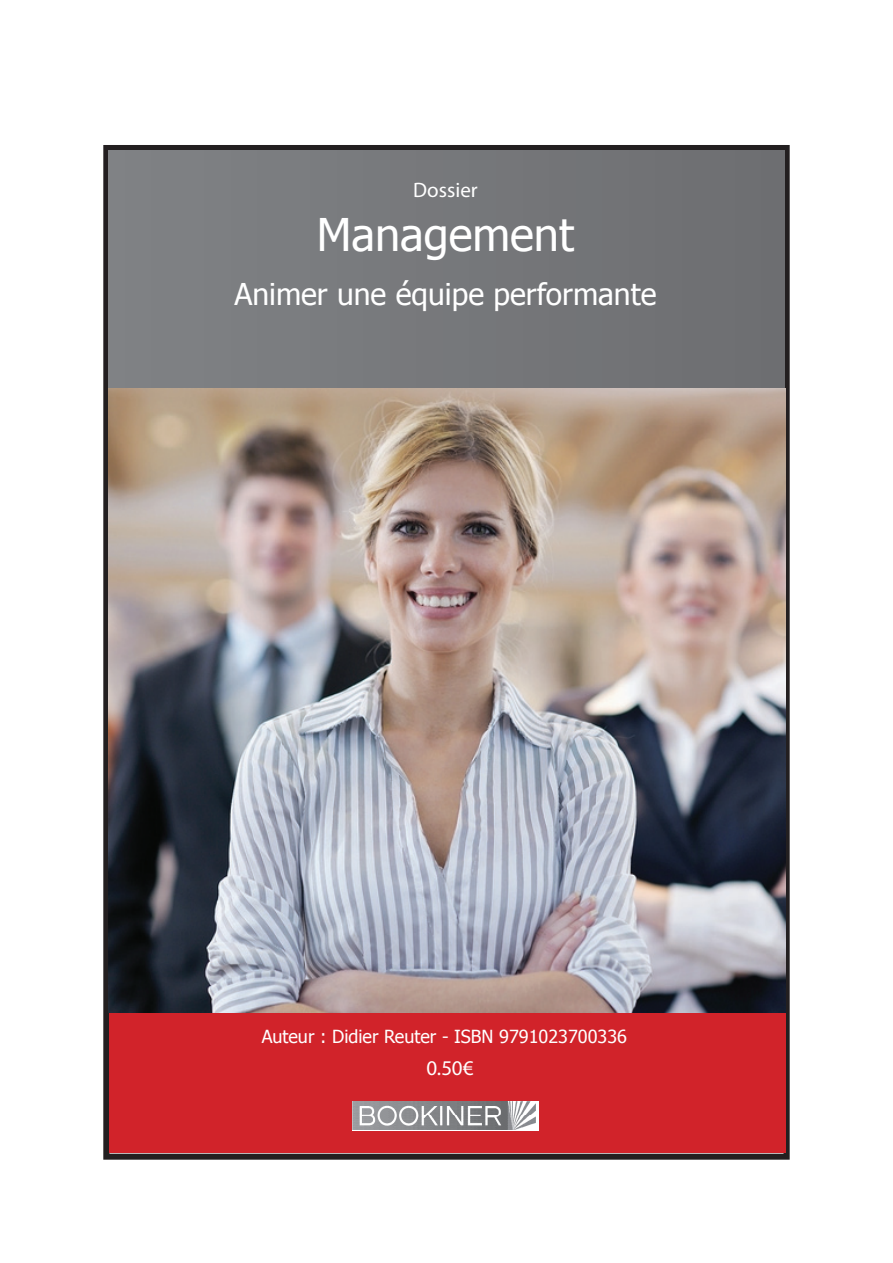
<style>
.page{position:relative;width:893px;height:1263px;background:#fff}
.page>*{position:absolute;margin:0;border:0;box-sizing:border-box;transform-origin:0 0}
.t1{font:45px "Tahoma";color:#fff}
.t2{font:30px "Tahoma";color:#fff}
.t3{font:21px "Myriad Pro";color:#fff}
.t4{font:18px "Tahoma";color:#fff}
</style>
<div class="page">
<div style="left:103px;top:145px;width:687px;height:1015px;border:6px solid #231f20"></div>
<div style="left:108px;top:151px;width:676px;height:240px;background:#76787b"></div>
<div style="left:109px;top:1012px;width:676px;height:141px;background:#d1232a"></div>
<img style="left:352px;top:1101px;width:187px;height:30px">
<img style="left:108px;top:388px;width:677px;height:624px">
<p class="t3" style="left:413px;top:177px;width:66px">Dossier</p>
<h1 class="t1" style="left:317px;top:205px;width:259px">Management</h1>
<h2 class="t2" style="left:234px;top:274px;width:424px">Animer une équipe performante</h2>
<p class="t4" style="left:262px;top:1024px;width:367px">Auteur : Didier Reuter - ISBN 9791023700336</p>
<p class="t3" style="left:426px;top:1055px;width:49px">0.50€</p>
</div>
